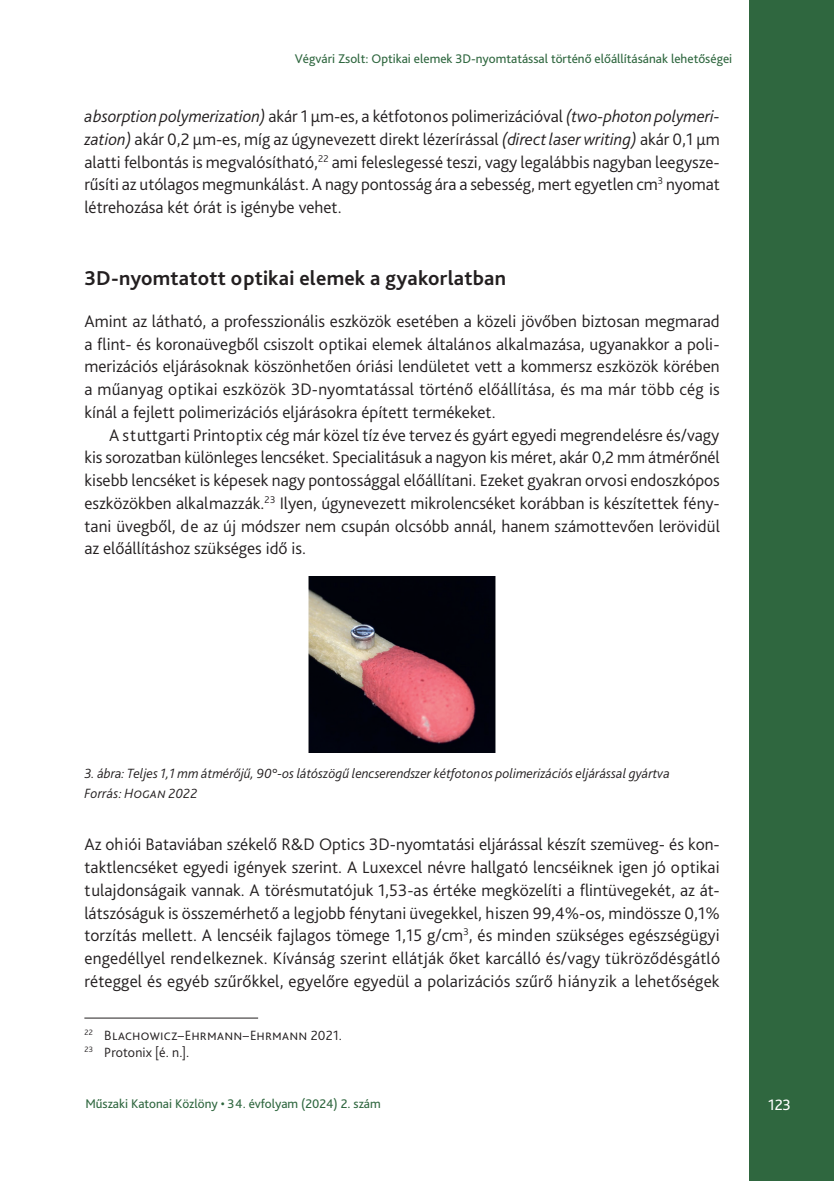
<style>
.page{position:relative;width:834px;height:1181px;background:#fff}
.page>*{position:absolute;margin:0;border:0;box-sizing:border-box;transform-origin:0 0}
.Címsor_1{font:700 21px "Bliss Pro";letter-spacing:.01em;color:#231f20}
.Szöveg_1st{font:300 17.5px/22.8px "Bliss Pro";letter-spacing:.005em;color:#231f20;text-align:justify}
.Szöveg{font:300 17.5px/22.8px "Bliss Pro";letter-spacing:.005em;color:#231f20;text-align:justify}
.t1{font:15.75px "Bliss Pro";color:#fff}
.Ábra_címe{font:italic 300 14px "Bliss Pro";color:#231f20}
.Lábjegyzet{font:300 14px "Bliss Pro";letter-spacing:.015em;color:#231f20}
.ábra_forrás{font:italic 300 14px "Bliss Pro";letter-spacing:.005em;color:#231f20}
.t2{font:13.12px "Bliss Pro";color:#2f673f}
.s1{font-style:italic}
</style>
<div class="page">
<div style="left:749px;top:0;width:84px;height:1181px;background:#2f673f"></div>
<img style="left:308px;top:576px;width:188px;height:176px">
<hr style="left:84px;top:1017px;width:174px;height:1px;background:#231f20">
<p class="t2" style="left:295px;top:50px;width:439px">Végvári Zsolt: Optikai elemek 3D-nyomtatással történő előállításának lehetőségei</p>
<p class="Szöveg" style="left:84px;top:104px;width:636px"><span class="s1">absorption polymerization)</span> akár 1 µm-es, a kétfotonos polimerizációval <span class="s1">(two-photon polymeri&shy;zation)</span> akár 0,2 µm-es, míg az úgynevezett direkt lézerírással <span class="s1">(direct laser writing)</span> akár 0,1 µm alatti felbontás is megvalósítható,<sup>22</sup> ami feleslegessé teszi, vagy legalábbis nagyban leegysze&shy;rűsíti az utólagos megmunkálást. A nagy pontosság ára a sebesség, mert egyetlen cm<sup>3</sup> nyomat létrehozása két órát is igénybe vehet.</p>
<p class="Címsor_1" style="left:84px;top:265px;width:423px">3D-nyomtatott optikai elemek a gyakorlatban</p>
<p class="Szöveg_1st" style="left:84px;top:309px;width:637px">Amint az látható, a professzionális eszközök esetében a közeli jövőben biztosan megmarad a flint- és koronaüvegből csiszolt optikai elemek általános alkalmazása, ugyanakkor a poli&shy;merizációs eljárásoknak köszönhetően óriási lendületet vett a kommersz eszközök körében a műanyag optikai eszközök 3D-nyomtatással történő előállítása, és ma már több cég is kínál a fejlett polimerizációs eljárásokra épített termékeket.</p>
<p class="Szöveg" style="left:84px;top:423px;width:637px;text-indent:25px">A stuttgarti Printoptix cég már közel tíz éve tervez és gyárt egyedi megrendelésre és/vagy kis sorozatban különleges lencséket. Specialitásuk a nagyon kis méret, akár 0,2 mm átmérőnél kisebb lencséket is képesek nagy pontossággal előállítani. Ezeket gyakran orvosi endoszkópos eszközökben alkalmazzák.<sup>23</sup> Ilyen, úgynevezett mikrolencséket korábban is készítettek fény&shy;tani üvegből, de az új módszer nem csupán olcsóbb annál, hanem számottevően lerövidül az előállításhoz szükséges idő is.</p>
<p class="Ábra_címe" style="left:84px;top:764px;width:586px">3. ábra: Teljes 1,1 mm átmérőjű, 90°-os látószögű lencserendszer kétfotonos polimerizációs eljárással gyártva</p>
<p class="ábra_forrás" style="left:84px;top:784px;width:115px">Forrás: Hogan 2022</p>
<p class="Szöveg_1st" style="left:84px;top:832px;width:637px">Az ohiói Bataviában székelő R&amp;D Optics 3D-nyomtatási eljárással készít szemüveg- és kon&shy;taktlencséket egyedi igények szerint. A Luxexcel névre hallgató lencséiknek igen jó optikai tulajdonságaik vannak. A törésmutatójuk 1,53-as értéke megközelíti a flintüvegekét, az át&shy;látszóságuk is összemérhető a legjobb fénytani üvegekkel, hiszen 99,4%-os, mindössze 0,1% torzítás mellett. A lencséik fajlagos tömege 1,15 g/cm<sup>3</sup>, és minden szükséges egészségügyi engedéllyel rendelkeznek. Kívánság szerint ellátják őket karcálló és/vagy tükröződésgátló réteggel és egyéb szűrőkkel, egyelőre egyedül a polarizációs szűrő hiányzik a lehetőségek</p>
<p class="Lábjegyzet" style="left:84px;top:1026px;width:259px"><sup>22</sup> Blachowicz–Ehrmann–Ehrmann 2021.</p>
<p class="Lábjegyzet" style="left:84px;top:1043px;width:106px"><sup>23</sup> Protonix [é. n.].</p>
<p class="t2" style="left:85px;top:1095px;width:297px">Műszaki Katonai Közlöny • 34. évfolyam (2024) 2. szám</p>
<p class="t1" style="left:768px;top:1095px;width:24px">123</p>
</div>
